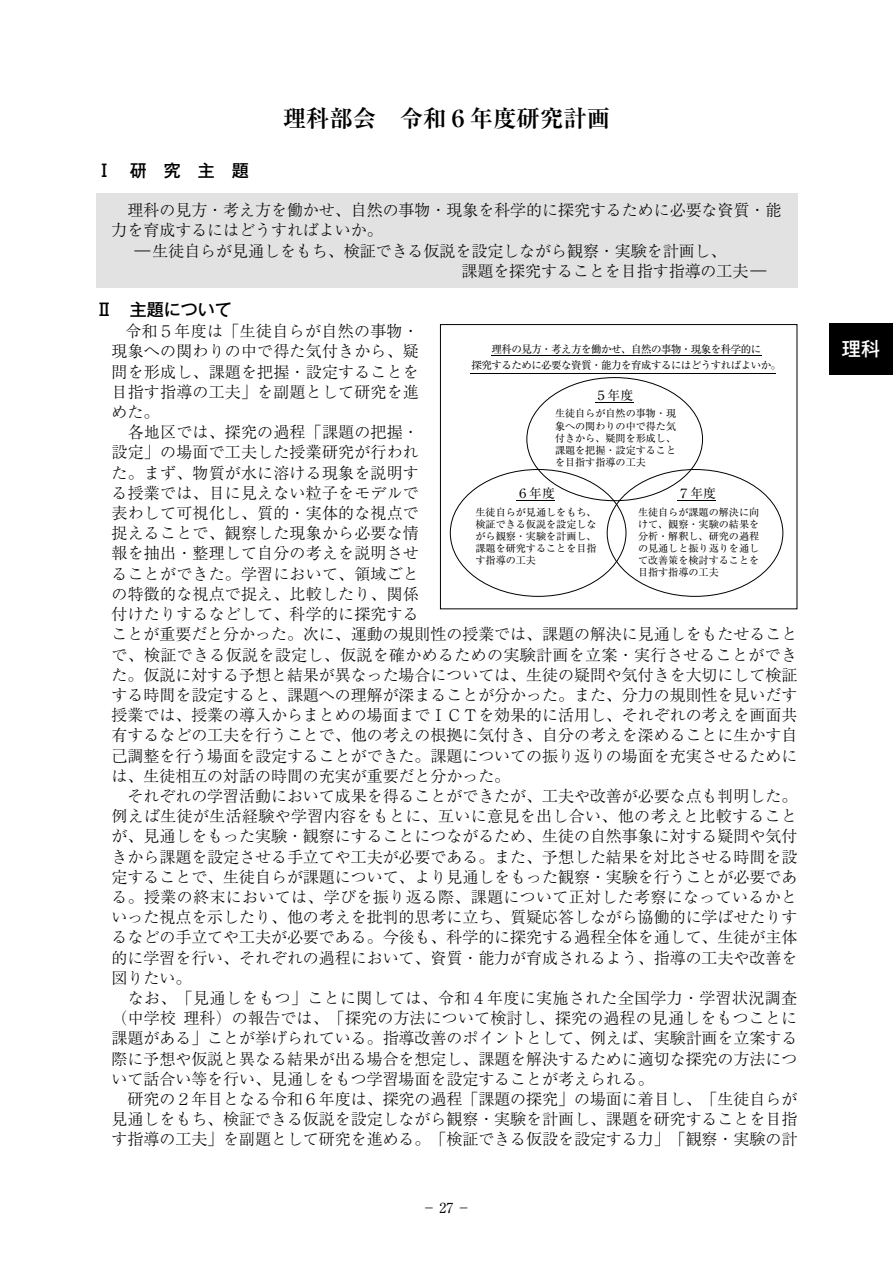
<style>
.page{position:relative;width:893px;height:1263px;background:#fff}
.page>*{position:absolute;margin:0;border:0;box-sizing:border-box;transform-origin:0 0}
.t1{font:700 23.4px "Ryumin Pr 5";color:#000}
.t2{font:500 19.2px "Gothic MB101 Pr 5";color:#fff}
.t3{font:500 16.95px "Gothic MB101 Pr 5";color:#000}
.t4{font:300 15.9px/20.2px "Ryumin Pr 5";color:#000}
.t5{font:13.8px "Ryumin Pr 5";color:#000}
.t6{font:12.75px "Ryumin Pr 5";color:#000}
.t7{font:10.5px/16.5px "Ryumin Pr 5";letter-spacing:-.05em;color:#000;text-align:center}
.t8{font:10.05px/12.1px "Ryumin Pr 5";color:#000;text-align:justify}
</style>
<div class="page">
<div style="left:96px;top:193px;width:701px;height:95px;background:#e2e2e3"></div>
<hr style="left:491px;top:355px;width:270px;height:1px;background:#000">
<hr style="left:470px;top:373px;width:305px;height:1px;background:#000">
<hr style="left:516px;top:500px;width:39px;height:1px;background:#000">
<hr style="left:595px;top:402px;width:38px;height:1px;background:#000">
<hr style="left:677px;top:500px;width:39px;height:1px;background:#000">
<div style="left:440px;top:324px;width:357px;height:285px;border:1px solid #000"></div>
<div style="left:829px;top:323px;width:64px;height:51px;background:#000"></div>
<p class="t3" style="left:96px;top:156px;width:155px">Ⅰ　研　究　主　題</p>
<h1 class="t1" style="left:283px;top:100px;width:329px">理科部会　令和６年度研究計画</h1>
<p class="t4" style="left:112px;top:199px;width:671px">　理科の見方・考え方を働かせ、自然の事物・現象を科学的に探究するために必要な資質・能力を育成するにはどうすればよいか。</p>
<p class="t4" style="left:135px;top:239px;width:625px">―生徒自らが見通しをもち、検証できる仮説を設定しながら観察・実験を計画し、　　</p>
<p class="t3" style="left:96px;top:295px;width:138px">Ⅱ　主題について</p>
<p class="t4" style="left:112px;top:320px;width:687px;text-indent:14px">令和５年度は「生徒自らが自然の事物・<br>現象への関わりの中で得た気付きから、疑<br>問を形成し、課題を把握・設定することを<br>目指す指導の工夫」を副題として研究を進<br>めた。<br>　各地区では、探究の過程「課題の把握・<br>設定」の場面で工夫した授業研究が行われ<br>た。まず、物質が水に溶ける現象を説明す<br>る授業では、目に見えない粒子をモデルで<br>表わして可視化し、質的・実体的な視点で<br>捉えることで、観察した現象から必要な情<br>報を抽出・整理して自分の考えを説明させ<br>ることができた。学習において、領域ごと<br>の特徴的な視点で捉え、比較したり、関係<br>付けたりするなどして、科学的に探究する<br>ことが重要だと分かった。次に、運動の規則性の授業では、課題の解決に見通しをもたせることで、検証できる仮説を設定し、仮説を確かめるための実験計画を立案・実行させることができた。仮説に対する予想と結果が異なった場合については、生徒の疑問や気付きを大切にして検証する時間を設定すると、課題への理解が深まることが分かった。また、分力の規則性を見いだす授業では、授業の導入からまとめの場面までＩＣＴを効果的に活用し、それぞれの考えを画面共有するなどの工夫を行うことで、他の考えの根拠に気付き、自分の考えを深めることに生かす自己調整を行う場面を設定することができた。課題についての振り返りの場面を充実させるためには、生徒相互の対話の時間の充実が重要だと分かった。<br>　それぞれの学習活動において成果を得ることができたが、工夫や改善が必要な点も判明した。例えば生徒が生活経験や学習内容をもとに、互いに意見を出し合い、他の考えと比較することが、見通しをもった実験・観察にすることにつながるため、生徒の自然事象に対する疑問や気付きから課題を設定させる手立てや工夫が必要である。また、予想した結果を対比させる時間を設定することで、生徒自らが課題について、より見通しをもった観察・実験を行うことが必要である。授業の終末においては、学びを振り返る際、課題について正対した考察になっているかといった視点を示したり、他の考えを批判的思考に立ち、質疑応答しながら協働的に学ばせたりするなどの手立てや工夫が必要である。今後も、科学的に探究する過程全体を通して、生徒が主体的に学習を行い、それぞれの過程において、資質・能力が育成されるよう、指導の工夫や改善を図りたい。<br>　なお、「見通しをもつ」ことに関しては、令和４年度に実施された全国学力・学習状況調査（中学校 理科）の報告では、「探究の方法について検討し、探究の過程の見通しをもつことに課題がある」ことが挙げられている。指導改善のポイントとして、例えば、実験計画を立案する際に予想や仮説と異なる結果が出る場合を想定し、課題を解決するために適切な探究の方法について話合い等を行い、見通しをもつ学習場面を設定することが考えられる。<br>　研究の２年目となる令和６年度は、探究の過程「課題の探究」の場面に着目し、「生徒自らが見通しをもち、検証できる仮説を設定しながら観察・実験を計画し、課題を研究することを目指す指導の工夫」を副題として研究を進める。「検証できる仮設を設定する力」「観察・実験の計</p>
<p class="t7" style="left:471px;top:340px;width:311px">理科の見方・考え方を働かせ、自然の事物・現象を科学的に<br>探究するために必要な資質・能力を育成するにはどうすればよいか。</p>
<p class="t6" style="left:595px;top:385px;width:40px">５年度</p>
<p class="t8" style="left:555px;top:407px;width:123px">生徒自らが自然の事物・現象への関わりの中で得た気付きから、疑問を形成し、課題を把握・設定することを目指す指導の工夫</p>
<p class="t6" style="left:678px;top:483px;width:40px">７年度</p>
<p class="t8" style="left:638px;top:505px;width:123px">生徒自らが課題の解決に向けて、観察・実験の結果を分析・解釈し、研究の過程の見通しと振り返りを通して改善策を検討することを目指す指導の工夫</p>
<p class="t6" style="left:516px;top:483px;width:40px">６年度</p>
<p class="t8" style="left:475px;top:505px;width:123px">生徒自らが見通しをもち、検証できる仮説を設定しながら観察・実験を計画し、課題を研究することを目指す指導の工夫</p>
<p class="t5" style="left:422px;top:1197px;width:50px">−27−</p>
<p class="t5" style="left:426px;top:1197px;width:43px">−2−</p>
<p class="t2" style="left:842px;top:333px;width:40px">理科</p>
</div>
